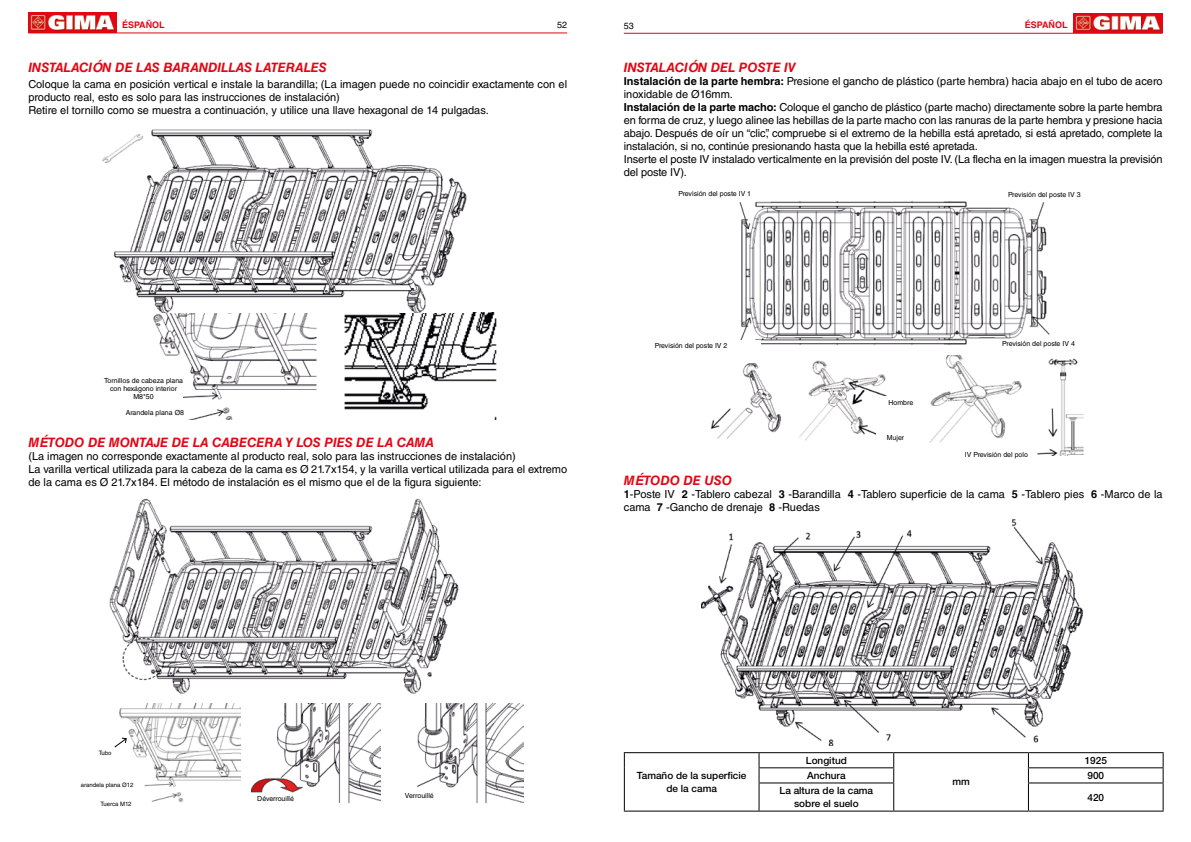
<style>
.page{position:relative;width:1191px;height:842px;background:#fff}
.page>*{position:absolute;margin:0;border:0;box-sizing:border-box;transform-origin:0 0}
.t1{font:italic 700 13px "Helvetica LT Std";color:#e30613}
.t2{font:11px/13px "Helvetica LT Std";color:#000}
.t3{font:500 10px/13px "Helvetica Neue LT Std";color:#000;text-align:center}
.t4{font:700 9px "Helvetica LT Std";color:#e30613}
.t5{font:9px "Helvetica LT Std";color:#000}
.t6{font:7px/8px "Helvetica LT Std";color:#000;text-align:center}
.t7{font:6px "Helvetica LT Std";color:#000}
.s1{font-weight:700}
</style>
<div class="page">
<hr style="left:28px;top:32px;width:539px;height:1px;background:#e30613">
<img style="left:28px;top:13px;width:88px;height:19px">
<hr style="left:624px;top:33px;width:538px;height:1px;background:#e30613">
<img style="left:1073px;top:13px;width:89px;height:20px">
<img style="left:153px;top:312px;width:344px;height:107px">
<img style="left:102px;top:129px;width:365px;height:183px">
<div style="left:102px;top:369px;width:81px;height:35px;background:#fff"></div>
<div style="left:119px;top:401px;width:60px;height:14px;background:#fff"></div>
<img style="left:120px;top:703px;width:120px;height:99px">
<img style="left:109px;top:498px;width:350px;height:195px">
<img style="left:251px;top:704px;width:129px;height:98px">
<img style="left:417px;top:703px;width:107px;height:99px">
<div style="left:249px;top:793px;width:52px;height:13px;background:#fff"></div>
<div style="left:394px;top:790px;width:52px;height:13px;background:#fff"></div>
<div style="left:69px;top:774px;width:72px;height:22px;background:#fff"></div>
<div style="left:116px;top:801px;width:34px;height:6px;background:#fff"></div>
<svg style="left:114px;top:738px;width:13px;height:9px"></svg>
<img style="left:711px;top:356px;width:373px;height:99px">
<img style="left:739px;top:201px;width:311px;height:144px">
<div style="left:938px;top:449px;width:98px;height:12px;background:#fff"></div>
<div style="left:876px;top:432px;width:38px;height:12px;background:#fff"></div>
<div style="left:884px;top:396px;width:32px;height:13px;background:#fff"></div>
<div style="left:624px;top:341px;width:137px;height:12px;background:#fff"></div>
<div style="left:1011px;top:339px;width:98px;height:12px;background:#fff"></div>
<img style="left:702px;top:518px;width:382px;height:227px">
<hr style="left:624px;top:752px;width:135px;height:1px;background:#000">
<hr style="left:759px;top:752px;width:134px;height:1px;background:#000">
<hr style="left:893px;top:752px;width:135px;height:1px;background:#000">
<hr style="left:1028px;top:752px;width:135px;height:1px;background:#000">
<hr style="left:758px;top:767px;width:136px;height:1px;background:#000">
<hr style="left:1028px;top:767px;width:135px;height:1px;background:#000">
<svg style="left:624px;top:753px;width:1px;height:58px"></svg>
<hr style="left:758px;top:782px;width:136px;height:1px;background:#000">
<svg style="left:758px;top:753px;width:1px;height:58px"></svg>
<svg style="left:893px;top:753px;width:1px;height:58px"></svg>
<hr style="left:1028px;top:782px;width:135px;height:1px;background:#000">
<svg style="left:1028px;top:753px;width:1px;height:58px"></svg>
<svg style="left:1162px;top:753px;width:1px;height:58px"></svg>
<hr style="left:624px;top:811px;width:135px;height:1px;background:#000">
<hr style="left:759px;top:811px;width:134px;height:1px;background:#000">
<hr style="left:893px;top:811px;width:135px;height:1px;background:#000">
<hr style="left:1028px;top:811px;width:135px;height:1px;background:#000">
<p class="t4" style="left:122px;top:19px;width:44px">ÉSPAÑOL</p>
<p class="t5" style="left:557px;top:20px;width:12px">52</p>
<p class="t5" style="left:624px;top:20px;width:12px">53</p>
<p class="t4" style="left:1024px;top:19px;width:44px">ÉSPAÑOL</p>
<p class="t1" style="left:28px;top:59px;width:300px">INSTALACIÓN DE LAS BARANDILLAS LATERALES</p>
<p class="t2" style="left:28px;top:77px;width:540px">Coloque la cama en posición vertical e instale la barandilla; (La imagen puede no coincidir exactamente con el producto real, esto es solo para las instrucciones de instalación)<br>Retire el tornillo como se muestra a continuación, y utilice una llave hexagonal de 14 pulgadas.</p>
<p class="t1" style="left:624px;top:59px;width:173px">INSTALACIÓN DEL POSTE IV</p>
<p class="t2" style="left:624px;top:74px;width:540px"><span class="s1">Instalación de la parte hembra:</span> Presione el gancho de plástico (parte hembra) hacia abajo en el tubo de acero inoxidable de Ø16mm.<br><span class="s1">Instalación de la parte macho:</span> Coloque el gancho de plástico (parte macho) directamente sobre la parte hembra en forma de cruz, y luego alinee las hebillas de la parte macho con las ranuras de la parte hembra y presione hacia abajo. Después de oír un “clic”, compruebe si el extremo de la hebilla está apretado, si está apretado, complete la instalación, si no, continúe presionando hasta que la hebilla esté apretada.<br>Inserte el poste IV instalado verticalmente en la previsión del poste IV. (La flecha en la imagen muestra la previsión del poste IV).</p>
<p class="t6" style="left:104px;top:376px;width:81px">Tornillos de cabeza plana con hexágono interior<br>M8*50</p>
<p class="t6" style="left:126px;top:408px;width:60px">Arandela plana Ø8</p>
<p class="t1" style="left:28px;top:435px;width:407px">MÉTODO DE MONTAJE DE LA CABECERA Y LOS PIES DE LA CAMA</p>
<p class="t2" style="left:28px;top:450px;width:540px">(La imagen no corresponde exactamente al producto real, solo para las instrucciones de instalación)<br>La varilla vertical utilizada para la cabeza de la cama es Ø 21.7x154, y la varilla vertical utilizada para el extremo de la cama es Ø 21.7x184. El método de instalación es el mismo que el de la figura siguiente:</p>
<p class="t6" style="left:678px;top:189px;width:74px">Previsión del poste IV 1</p>
<p class="t6" style="left:655px;top:342px;width:74px">Previsión del poste IV 2</p>
<p class="t6" style="left:1008px;top:190px;width:74px">Previsión del poste IV 3</p>
<p class="t6" style="left:888px;top:398px;width:26px">Hombre</p>
<p class="t6" style="left:886px;top:433px;width:19px">Mujer</p>
<p class="t6" style="left:1002px;top:339px;width:74px">Previsión del poste IV 4</p>
<p class="t6" style="left:964px;top:451px;width:65px">IV Previsión del polo</p>
<p class="t1" style="left:624px;top:473px;width:110px">MÉTODO DE USO</p>
<p class="t2" style="left:624px;top:488px;width:540px"><span class="s1">1</span>-Poste IV <span class="s1">2</span> -Tablero cabezal <span class="s1">3</span> -Barandilla <span class="s1">4</span> -Tablero superficie de la cama <span class="s1">5</span> -Tablero pies <span class="s1">6</span> -Marco de la cama <span class="s1">7</span> -Gancho de drenaje <span class="s1">8</span> -Ruedas</p>
<p class="t7" style="left:99px;top:750px;width:14px">Tubo</p>
<p class="t7" style="left:81px;top:781px;width:54px">arandela plana Ø12</p>
<p class="t7" style="left:101px;top:800px;width:32px">Tuerca M12</p>
<p class="t6" style="left:257px;top:794px;width:38px">Déverrouillé</p>
<p class="t6" style="left:405px;top:792px;width:30px">Verrouillé</p>
<p class="t3" style="left:637px;top:769px;width:111px">Tamaño de la superficie de la cama</p>
<p class="t3" style="left:806px;top:754px;width:42px">Longitud</p>
<p class="t3" style="left:1084px;top:754px;width:24px">1925</p>
<p class="t3" style="left:807px;top:769px;width:40px">Anchura</p>
<p class="t3" style="left:1087px;top:769px;width:18px">900</p>
<p class="t3" style="left:779px;top:784px;width:95px">La altura de la cama sobre el suelo</p>
<p class="t3" style="left:1087px;top:790px;width:18px">420</p>
<p class="t3" style="left:952px;top:775px;width:19px">mm</p>
</div>
